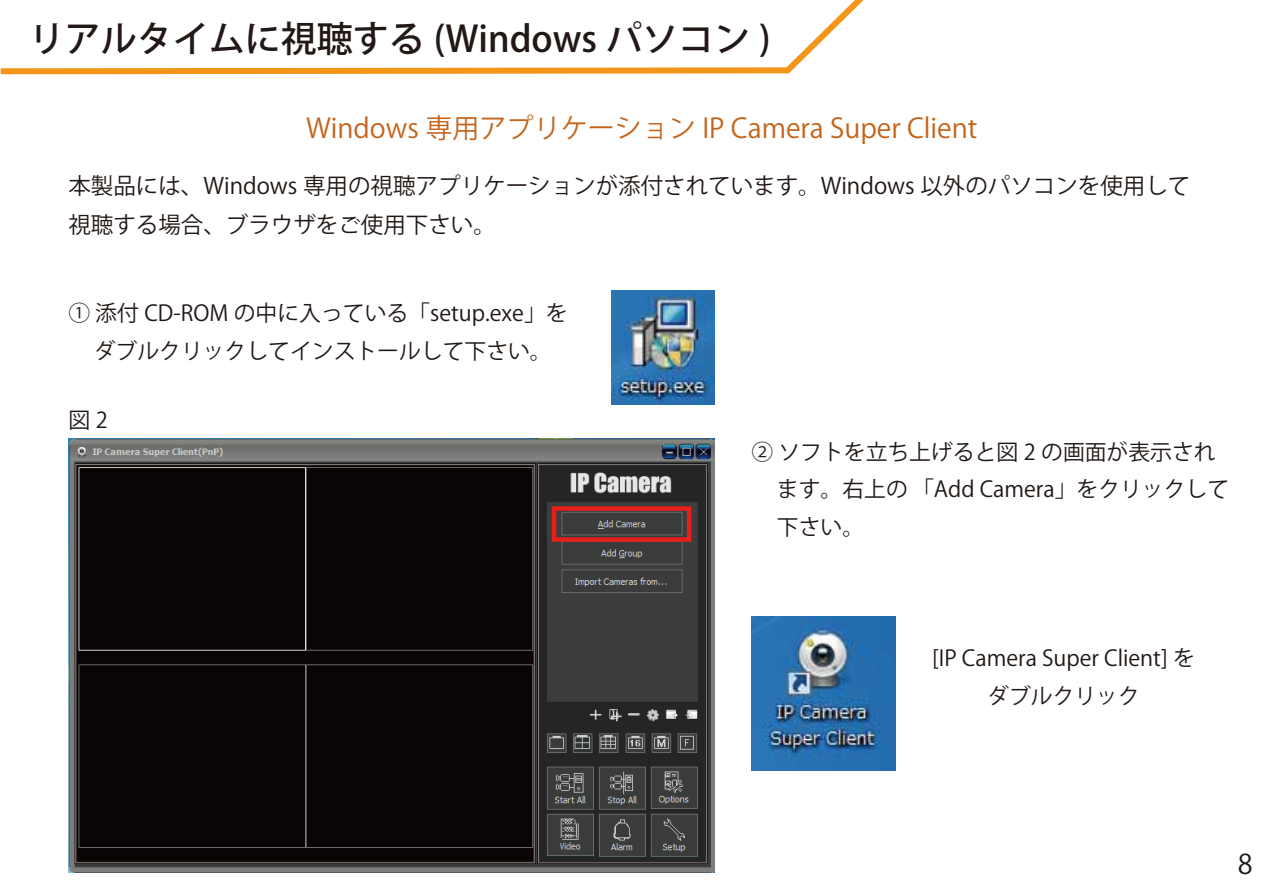
<style>
.page{position:relative;width:1263px;height:893px;background:#fff}
.page>*{position:absolute;margin:0;border:0;box-sizing:border-box;transform-origin:0 0}
.t1{font:500 36px "Koz Go Pro";color:#221815}
.t2{font:27px "Koz Go Pro";color:#c4641a}
.t3{font:27px "Koz Go Pro";color:#221815}
.t4{font:22.5px/39.3px "Koz Go Pro";color:#221815}
.t5{font:21.75px/37.5px "Koz Go Pro";color:#221815;text-align:center}
</style>
<div class="page">
<img style="left:751px;top:616px;width:145px;height:154px">
<img style="left:68px;top:438px;width:646px;height:434px">
<div style="left:552px;top:506px;width:139px;height:36px;border:4px solid #e71f19"></div>
<svg style="left:0;top:0;width:864px;height:75px"></svg>
<img style="left:612px;top:290px;width:102px;height:115px">
<p class="t1" style="left:29px;top:16px;width:744px">リアルタイムに視聴する (Windows パソコン )</p>
<p class="t2" style="left:306px;top:111px;width:673px">Windows 専用アプリケーション IP Camera Super Client</p>
<p class="t4" style="left:68px;top:167px;width:1123px">本製品には、Windows 専用の視聴アプリケーションが添付されています。Windows 以外のパソコンを使用して視聴する場合、ブラウザをご使用下さい。</p>
<p class="t5" style="left:68px;top:295px;width:501px">① 添付 CD-ROM の中に入っている「setup.exe」をダブルクリックしてインストールして下さい。</p>
<p class="t5" style="left:68px;top:402px;width:41px">図2</p>
<p class="t5" style="left:777px;top:434px;width:454px;text-align:left;text-indent:-25px">② ソフトを立ち上げると図 2 の画面が表示されます。右上の 「Add Camera」をクリックして下さい。</p>
<p class="t5" style="left:932px;top:640px;width:264px">[IP Camera Super Client] をダブルクリック</p>
<p class="t3" style="left:1238px;top:846px;width:16px">8</p>
</div>
